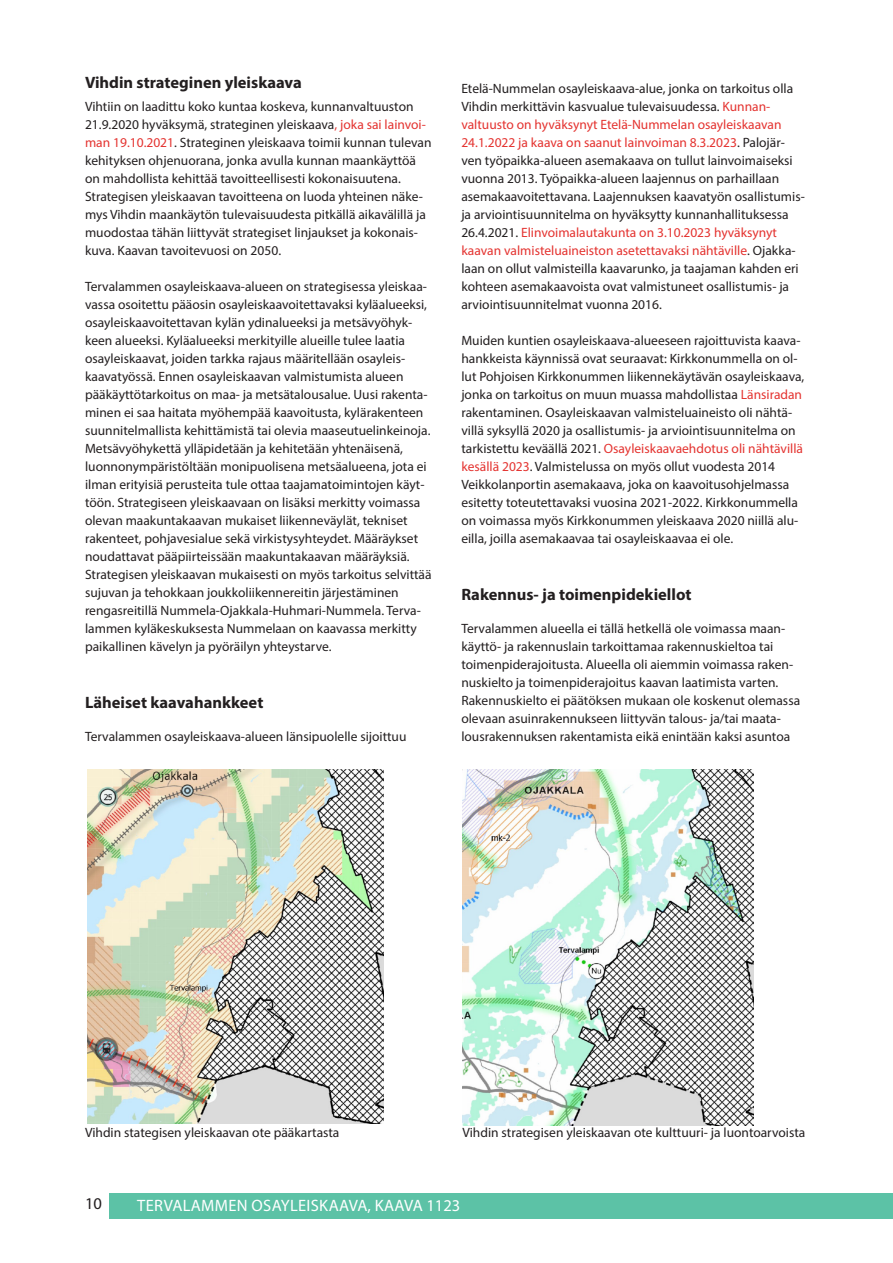
<style>
.page{position:relative;width:893px;height:1263px;background:#fff}
.page>*{position:absolute;margin:0;border:0;box-sizing:border-box;transform-origin:0 0}
.Ala-Otsikko{font:700 16.5px "Myriad Pro";color:#231f20}
.t1{font:16.5px "Myriad Pro";letter-spacing:.02em;color:#fff}
.t2{font:16.5px "Myriad Pro";color:#231f20}
.Leipis{font:13.5px/18px "Myriad Pro";color:#231f20}
.s1{color:#e43330}
</style>
<div class="page">
<div style="left:110px;top:1193px;width:783px;height:26px;background:#5cc2a6"></div>
<img style="left:87px;top:770px;width:296px;height:353px">
<img style="left:462px;top:770px;width:292px;height:356px">
<p class="Ala-Otsikko" style="left:85px;top:71px;width:218px">Vihdin strateginen yleiskaava</p>
<p class="Leipis" style="left:85px;top:98px;width:348px">Vihtiin on laadittu koko kuntaa koskeva, kunnanvaltuuston 21.9.2020 hyväksymä, strateginen yleiskaava<span class="s1">, joka sai lainvoi&shy;man 19.10.2021</span>. Strateginen yleiskaava toimii kunnan tulevan kehityksen ohjenuorana, jonka avulla kunnan maankäyttöä on mahdollista kehittää tavoitteellisesti kokonaisuutena.<br>Strategisen yleiskaavan tavoitteena on luoda yhteinen näke&shy;mys Vihdin maankäytön tulevaisuudesta pitkällä aikavälillä ja muodostaa tähän liittyvät strategiset linjaukset ja kokonais&shy;kuva. Kaavan tavoitevuosi on 2050.</p>
<p class="Leipis" style="left:85px;top:278px;width:348px">Tervalammen osayleiskaava-alueen on strategisessa yleiskaa&shy;vassa osoitettu pääosin osayleiskaavoitettavaksi kyläalueeksi, osayleiskaavoitettavan kylän ydinalueeksi ja metsävyöhyk&shy;keen alueeksi. Kyläalueeksi merkityille alueille tulee laatia osayleiskaavat, joiden tarkka rajaus määritellään osayleis&shy;kaavatyössä. Ennen osayleiskaavan valmistumista alueen pääkäyttötarkoitus on maa- ja metsätalousalue. Uusi rakenta&shy;minen ei saa haitata myöhempää kaavoitusta, kylärakenteen suunnitelmallista kehittämistä tai olevia maaseutuelinkeinoja.<br>Metsävyöhykettä ylläpidetään ja kehitetään yhtenäisenä, luonnonympäristöltään monipuolisena metsäalueena, jota ei ilman erityisiä perusteita tule ottaa taajamatoimintojen käyt&shy;töön. Strategiseen yleiskaavaan on lisäksi merkitty voimassa olevan maakuntakaavan mukaiset liikenneväylät, tekniset rakenteet, pohjavesialue sekä virkistysyhteydet. Määräykset noudattavat pääpiirteissään maakuntakaavan määräyksiä.<br>Strategisen yleiskaavan mukaisesti on myös tarkoitus selvittää sujuvan ja tehokkaan joukkoliikennereitin järjestäminen rengasreitillä Nummela-Ojakkala-Huhmari-Nummela. Terva&shy;lammen kyläkeskuksesta Nummelaan on kaavassa merkitty paikallinen kävelyn ja pyöräilyn yhteystarve.</p>
<p class="Ala-Otsikko" style="left:85px;top:691px;width:180px">Läheiset kaavahankkeet</p>
<p class="Leipis" style="left:85px;top:728px;width:323px">Tervalammen osayleiskaava-alueen länsipuolelle sijoittuu</p>
<p class="Leipis" style="left:461px;top:80px;width:345px">Etelä-Nummelan osayleiskaava-alue, jonka on tarkoitus olla Vihdin merkittävin kasvualue tulevaisuudessa. <span class="s1">Kunnan&shy;valtuusto on hyväksynyt Etelä-Nummelan osayleiskaavan 24.1.2022 ja kaava on saanut lainvoiman 8.3.2023</span>. Palojär&shy;ven työpaikka-alueen asemakaava on tullut lainvoimaiseksi vuonna 2013. Työpaikka-alueen laajennus on parhaillaan asemakaavoitettavana. Laajennuksen kaavatyön osallistumis&shy;ja arviointisuunnitelma on hyväksytty kunnanhallituksessa 26.4.2021. <span class="s1">Elinvoimalautakunta on 3.10.2023 hyväksynyt kaavan valmisteluaineiston asetettavaksi nähtäville</span>. Ojakka&shy;laan on ollut valmisteilla kaavarunko, ja taajaman kahden eri kohteen asemakaavoista ovat valmistuneet osallistumis- ja arviointisuunnitelmat vuonna 2016.</p>
<p class="Leipis" style="left:461px;top:332px;width:345px">Muiden kuntien osayleiskaava-alueeseen rajoittuvista kaava&shy;hankkeista käynnissä ovat seuraavat: Kirkkonummella on ol&shy;lut Pohjoisen Kirkkonummen liikennekäytävän osayleiskaava, jonka on tarkoitus on muun muassa mahdollistaa <span class="s1">Länsiradan </span>rakentaminen. Osayleiskaavan valmisteluaineisto oli nähtä&shy;villä syksyllä 2020 ja osallistumis- ja arviointisuunnitelma on tarkistettu keväällä 2021. <span class="s1">Osayleiskaavaehdotus oli nähtävillä kesällä 2023</span>. Valmistelussa on myös ollut vuodesta 2014<br>Veikkolanportin asemakaava, joka on kaavoitusohjelmassa esitetty toteutettavaksi vuosina 2021-2022. Kirkkonummella on voimassa myös Kirkkonummen yleiskaava 2020 niillä alu&shy;eilla, joilla asemakaavaa tai osayleiskaavaa ei ole.</p>
<p class="Ala-Otsikko" style="left:461px;top:583px;width:232px">Rakennus- ja toimenpidekiellot</p>
<p class="Leipis" style="left:461px;top:620px;width:340px">Tervalammen alueella ei tällä hetkellä ole voimassa maan&shy;käyttö- ja rakennuslain tarkoittamaa rakennuskieltoa tai toimenpiderajoitusta. Alueella oli aiemmin voimassa raken&shy;nuskielto ja toimenpiderajoitus kaavan laatimista varten.<br>Rakennuskielto ei päätöksen mukaan ole koskenut olemassa olevaan asuinrakennukseen liittyvän talous- ja/tai maata&shy;lousrakennuksen rakentamista eikä enintään kaksi asuntoa</p>
<p class="Leipis" style="left:85px;top:1124px;width:256px">Vihdin stategisen yleiskaavan ote pääkartasta</p>
<p class="Leipis" style="left:462px;top:1124px;width:344px">Vihdin strategisen yleiskaavan ote kulttuuri- ja luontoarvoista</p>
<p class="t2" style="left:85px;top:1194px;width:18px">10</p>
<p class="t1" style="left:137px;top:1195px;width:324px">TERVALAMMEN OSAYLEISKAAVA, KAAVA 1123</p>
</div>
